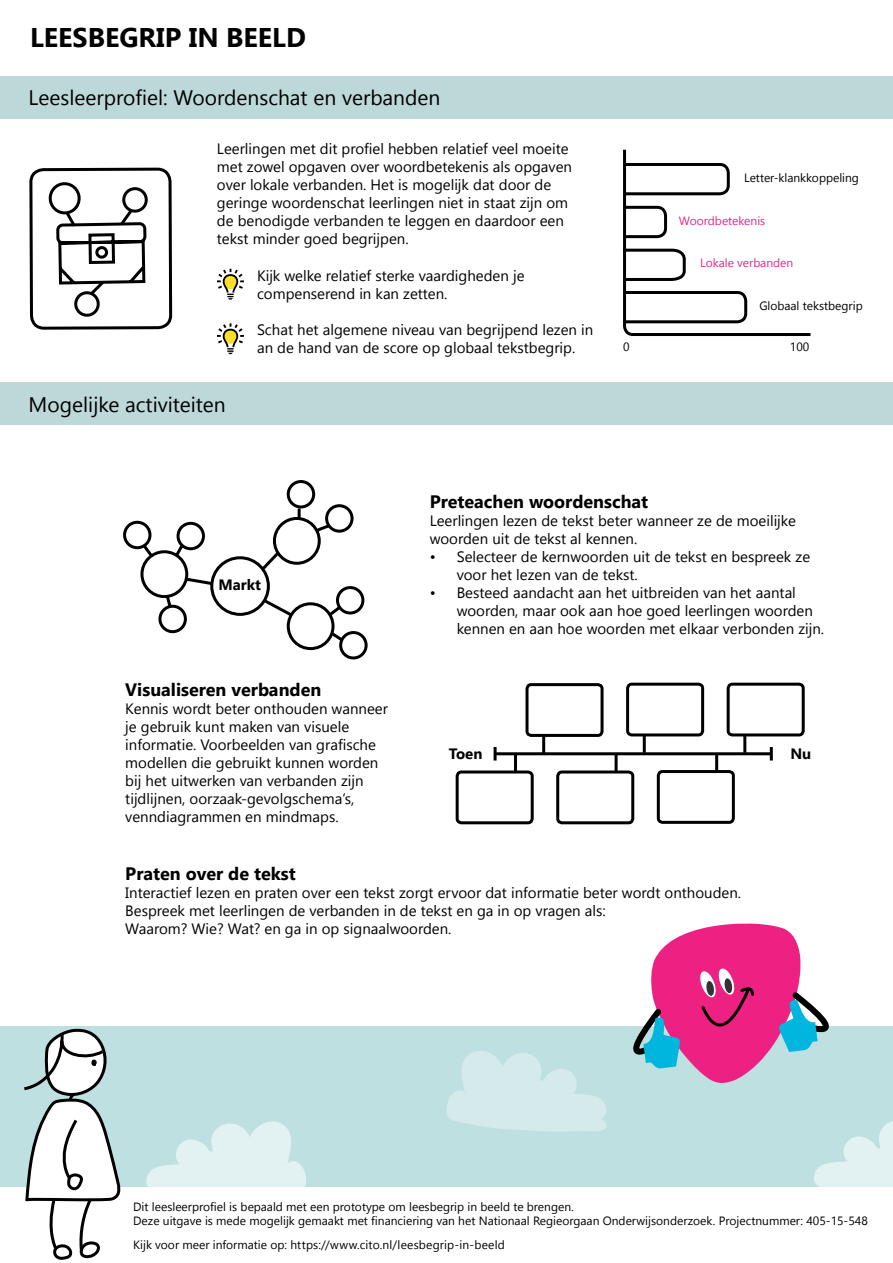
<style>
.page{position:relative;width:893px;height:1263px;background:#fff}
.page>*{position:absolute;margin:0;border:0;box-sizing:border-box;transform-origin:0 0}
.t1{font:700 27px "Gadugi";color:#000}
.t2{font:21px "Gadugi";color:#000}
.t3{font:700 18px "Gadugi";color:#000}
.t4{font:15px/18px "Gadugi";color:#000}
.t5{font:700 15px "Gadugi";color:#000}
.t6{font:12px/14.4px "Gadugi";color:#000}
.t7{font:12px "Gadugi";color:#e72882}
</style>
<div class="page">
<div style="left:0;top:383px;width:893px;height:42px;background:#bdd8d9"></div>
<div style="left:0;top:77px;width:893px;height:42px;background:#bdd8d9"></div>
<svg style="left:217px;top:269px;width:27px;height:31px"></svg>
<svg style="left:217px;top:323px;width:27px;height:31px"></svg>
<div style="left:0;top:1026px;width:893px;height:160px;background:#bfe0e1"></div>
<svg style="left:811px;top:1121px;width:82px;height:66px"></svg>
<svg style="left:446px;top:1051px;width:161px;height:81px"></svg>
<svg style="left:174px;top:1121px;width:135px;height:66px"></svg>
<svg style="left:633px;top:923px;width:196px;height:160px"></svg>
<svg style="left:623px;top:149px;width:188px;height:187px"></svg>
<div style="left:626px;top:683px;width:78px;height:53px;border:3px solid #000;border-radius:4px"></div>
<hr style="left:643px;top:735px;width:3px;height:18px;background:#000">
<div style="left:727px;top:683px;width:78px;height:53px;border:3px solid #000;border-radius:4px"></div>
<hr style="left:743px;top:735px;width:3px;height:18px;background:#000">
<div style="left:525px;top:683px;width:79px;height:54px;border:3px solid #000;border-radius:4px"></div>
<hr style="left:542px;top:736px;width:3px;height:17px;background:#000">
<div style="left:556px;top:770px;width:78px;height:54px;border:3px solid #000;border-radius:4px"></div>
<hr style="left:615px;top:754px;width:3px;height:18px;background:#000">
<div style="left:456px;top:770px;width:78px;height:54px;border:3px solid #000;border-radius:4px"></div>
<hr style="left:514px;top:754px;width:3px;height:18px;background:#000">
<div style="left:657px;top:770px;width:78px;height:54px;border:3px solid #000;border-radius:4px"></div>
<hr style="left:715px;top:754px;width:3px;height:17px;background:#000">
<hr style="left:495px;top:752px;width:276px;height:3px;background:#000">
<svg style="left:494px;top:747px;width:3px;height:13px"></svg>
<svg style="left:770px;top:747px;width:3px;height:13px"></svg>
<div style="left:210px;top:556px;width:60px;height:60px;border:3px solid #000;border-radius:50%"></div>
<div style="left:273px;top:517px;width:48px;height:48px;border:3px solid #000;border-radius:50%"></div>
<div style="left:140px;top:550px;width:48px;height:48px;border:3px solid #000;border-radius:50%"></div>
<div style="left:287px;top:602px;width:48px;height:48px;border:3px solid #000;border-radius:50%"></div>
<div style="left:158px;top:605px;width:29px;height:28px;border:3px solid #000;border-radius:50%"></div>
<div style="left:287px;top:480px;width:28px;height:28px;border:3px solid #000;border-radius:50%"></div>
<div style="left:177px;top:522px;width:28px;height:28px;border:3px solid #000;border-radius:50%"></div>
<div style="left:325px;top:504px;width:29px;height:29px;border:3px solid #000;border-radius:50%"></div>
<div style="left:336px;top:586px;width:28px;height:28px;border:3px solid #000;border-radius:50%"></div>
<div style="left:339px;top:631px;width:29px;height:28px;border:3px solid #000;border-radius:50%"></div>
<svg style="left:183px;top:576px;width:32px;height:11px"></svg>
<svg style="left:174px;top:541px;width:12px;height:18px"></svg>
<svg style="left:298px;top:508px;width:3px;height:10px"></svg>
<svg style="left:314px;top:523px;width:18px;height:11px"></svg>
<svg style="left:325px;top:603px;width:19px;height:16px"></svg>
<svg style="left:327px;top:629px;width:19px;height:15px"></svg>
<svg style="left:260px;top:596px;width:36px;height:23px"></svg>
<svg style="left:259px;top:549px;width:23px;height:23px"></svg>
<svg style="left:28px;top:167px;width:146px;height:1093px"></svg>
<svg style="left:55px;top:76px;width:93px;height:518px"></svg>
<svg style="left:31px;top:169px;width:140px;height:159px"></svg>
<h1 class="t1" style="left:30px;top:21px;width:277px">LEESBEGRIP IN BEELD</h1>
<h2 class="t2" style="left:29px;top:85px;width:413px">Leesleerprofiel: Woordenschat en verbanden</h2>
<p class="t4" style="left:217px;top:139px;width:357px">Leerlingen met dit profiel hebben relatief veel moeite met zowel opgaven over woordbetekenis als opgaven over lokale verbanden. Het is mogelijk dat door de geringe woordenschat leerlingen niet in staat zijn om de benodigde verbanden te leggen en daardoor een tekst minder goed begrijpen.</p>
<h2 class="t2" style="left:29px;top:392px;width:199px">Mogelijke activiteiten</h2>
<p class="t4" style="left:257px;top:267px;width:269px">Kijk welke relatief sterke vaardigheden je compenserend in kan zetten.</p>
<p class="t4" style="left:257px;top:321px;width:338px">Schat het algemene niveau van begrijpend lezen in an de hand van de score op globaal tekstbegrip.</p>
<p class="t6" style="left:744px;top:171px;width:116px">Letter-klankkoppeling</p>
<p class="t7" style="left:679px;top:213px;width:88px">Woordbetekenis</p>
<p class="t7" style="left:700px;top:256px;width:95px">Lokale verbanden</p>
<p class="t6" style="left:759px;top:299px;width:105px">Globaal tekstbegrip</p>
<p class="t6" style="left:623px;top:339px;width:8px">0</p>
<p class="t6" style="left:790px;top:339px;width:21px">100</p>
<p class="t5" style="left:218px;top:576px;width:44px">Markt</p>
<p class="t3" style="left:125px;top:678px;width:198px">Visualiseren verbanden</p>
<p class="t4" style="left:125px;top:699px;width:264px">Kennis wordt beter onthouden wanneer je gebruik kunt maken van visuele informatie. Voorbeelden van grafische modellen die gebruikt kunnen worden bij het uitwerken van verbanden zijn tijdlijnen, oorzaak-gevolgschema’s, venndiagrammen en mindmaps.</p>
<p class="t3" style="left:430px;top:491px;width:220px">Preteachen woordenschat</p>
<p class="t4" style="left:430px;top:512px;width:368px">Leerlingen lezen de tekst beter wanneer ze de moeilijke woorden uit de tekst al kennen.</p>
<p class="t4" style="left:457px;top:548px;width:355px;text-indent:-27px">• Selecteer de kernwoorden uit de tekst en bespreek ze voor het lezen van de tekst.</p>
<p class="t4" style="left:457px;top:584px;width:369px;text-indent:-27px">• Besteed aandacht aan het uitbreiden van het aantal woorden, maar ook aan hoe goed leerlingen woorden kennen en aan hoe woorden met elkaar verbonden zijn.</p>
<p class="t5" style="left:449px;top:744px;width:35px">Toen</p>
<p class="t5" style="left:790px;top:744px;width:22px">Nu</p>
<p class="t3" style="left:125px;top:863px;width:172px">Praten over de tekst</p>
<p class="t4" style="left:125px;top:883px;width:617px">Interactief lezen en praten over een tekst zorgt ervoor dat informatie beter wordt onthouden.<br>Bespreek met leerlingen de verbanden in de tekst en ga in op vragen als:<br>Waarom? Wie? Wat? en ga in op signaalwoorden.</p>
<p class="t6" style="left:133px;top:1199px;width:736px">Dit leesleerprofiel is bepaald met een prototype om leesbegrip in beeld te brengen.<br>Deze uitgave is mede mogelijk gemaakt met financiering van het Nationaal Regieorgaan Onderwijsonderzoek. Projectnummer: 405-15-548</p>
<p class="t6" style="left:133px;top:1237px;width:373px">Kijk voor meer informatie op: https://www.cito.nl/leesbegrip-in-beeld</p>
</div>
